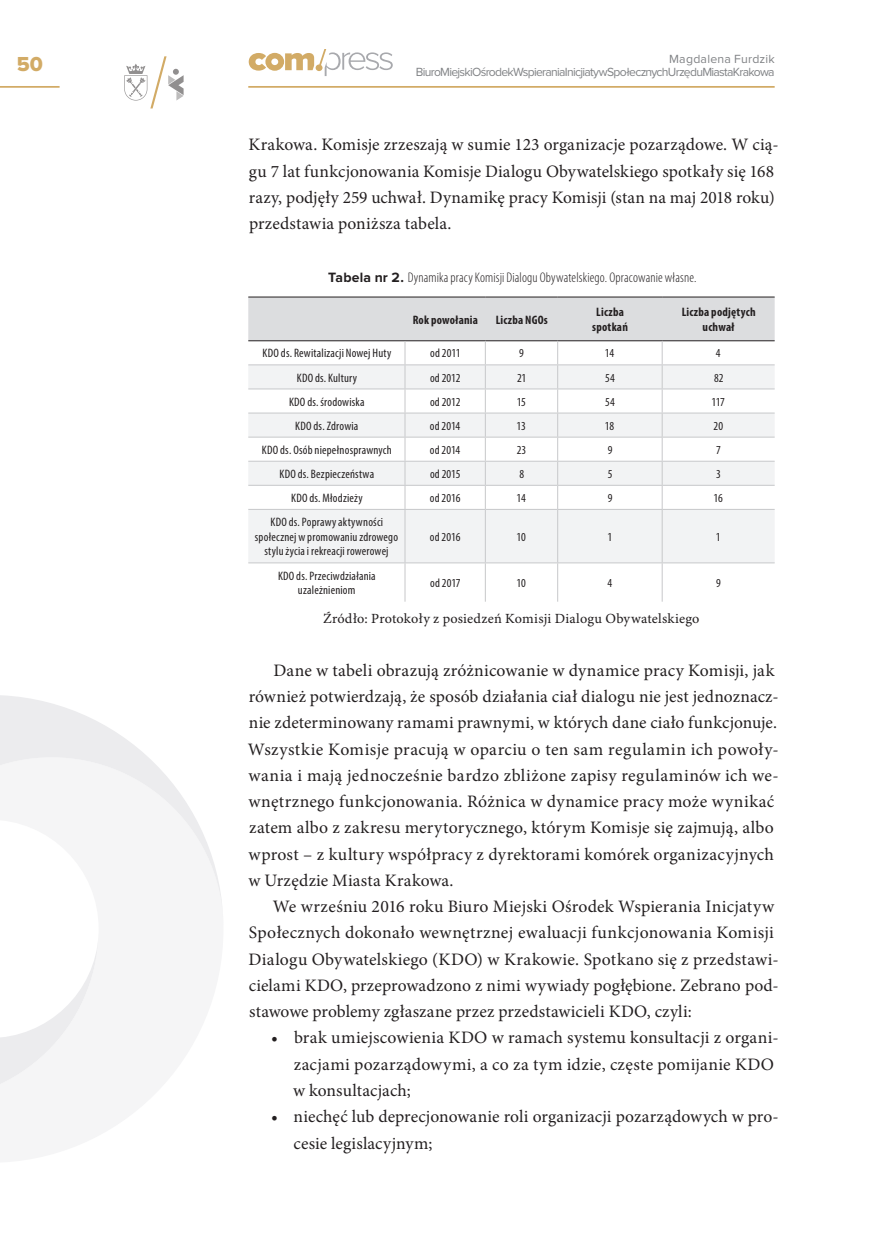
<style>
.page{position:relative;width:874px;height:1241px;background:#fff}
.page>*{position:absolute;margin:0;border:0;box-sizing:border-box;transform-origin:0 0}
.t1{font:21px "Proxima Nova Extrabld";color:#d2ab66}
.bodytext{font:17.5px/26.2px "Minion Pro";letter-spacing:.01em;color:#231f20}
.TABLE_CAPTION{font:300 condensed 14px "Myriad Pro";letter-spacing:.01em;color:#231f20}
.SOURCE_caption{font:14px "Minion Pro Capt";letter-spacing:.015em;color:#231f20}
.tableBODY{font:condensed 12.25px/14.7px "Myriad Pro";letter-spacing:.015em;color:#231f20;text-align:center}
.t2{font:12.25px/12.2px "Proxima Nova";letter-spacing:-.055em;color:#808285;text-align:right}
.tableHEADER{font:700 condensed 12.25px/14.7px "Myriad Pro";letter-spacing:.02em;color:#231f20;text-align:center}
.s1{font-family:"Proxima Nova";font-weight:700;font-stretch:normal}
</style>
<div class="page">
<svg style="left:0;top:695px;width:223px;height:390px;fill:#f5f5f6"></svg>
<div style="left:249px;top:510px;width:525px;height:52px;background:#f2f3f4"></div>
<hr style="left:248px;top:296px;width:157px;height:1px;background:#231f20">
<hr style="left:405px;top:296px;width:80px;height:1px;background:#231f20">
<hr style="left:485px;top:296px;width:72px;height:1px;background:#231f20">
<hr style="left:557px;top:296px;width:104px;height:1px;background:#231f20">
<hr style="left:661px;top:296px;width:113px;height:1px;background:#231f20">
<svg style="left:248px;top:297px;width:526px;height:212px"></svg>
<hr style="left:248px;top:509px;width:157px;height:1px;background:#c7c8ca">
<hr style="left:405px;top:509px;width:80px;height:1px;background:#c7c8ca">
<hr style="left:404px;top:509px;width:1px;height:53px;background:#c7c8ca">
<hr style="left:485px;top:509px;width:72px;height:1px;background:#c7c8ca">
<hr style="left:484px;top:509px;width:1px;height:53px;background:#c7c8ca">
<hr style="left:557px;top:509px;width:104px;height:1px;background:#c7c8ca">
<hr style="left:557px;top:509px;width:1px;height:53px;background:#c7c8ca">
<hr style="left:661px;top:509px;width:113px;height:1px;background:#c7c8ca">
<hr style="left:661px;top:509px;width:1px;height:53px;background:#c7c8ca">
<hr style="left:248px;top:562px;width:157px;height:1px;background:#c7c8ca">
<hr style="left:405px;top:562px;width:80px;height:1px;background:#c7c8ca">
<hr style="left:404px;top:563px;width:1px;height:38px;background:#c7c8ca">
<hr style="left:485px;top:562px;width:72px;height:1px;background:#c7c8ca">
<hr style="left:484px;top:563px;width:1px;height:38px;background:#c7c8ca">
<hr style="left:557px;top:562px;width:104px;height:1px;background:#c7c8ca">
<hr style="left:557px;top:563px;width:1px;height:38px;background:#c7c8ca">
<hr style="left:661px;top:562px;width:113px;height:1px;background:#c7c8ca">
<hr style="left:661px;top:563px;width:1px;height:38px;background:#c7c8ca">
<svg style="left:124px;top:56px;width:59px;height:52px"></svg>
<hr style="left:0;top:86px;width:60px;height:2px;background:#d2ab66">
<hr style="left:248px;top:86px;width:526px;height:2px;background:#d2ab66">
<svg style="left:248px;top:49px;width:144px;height:27px"></svg>
<p class="t1" style="left:17px;top:54px;width:28px">50</p>
<p class="t2" style="left:415px;top:54px;width:360px">Magdalena Furdzik<br>Biuro MiejskiOśrodek Wspierania Inicjiatyw Społecznych Urzędu Miasta Krakowa</p>
<p class="bodytext" style="left:248px;top:132px;width:531px">Krakowa. Komisje zrzeszają w sumie 123 organizacje pozarządowe. W cią&shy;gu 7 lat funkcjonowania Komisje Dialogu Obywatelskiego spotkały się 168 razy, podjęły 259 uchwał. Dynamikę pracy Komisji (stan na maj 2018 roku) przedstawia poniższa tabela.</p>
<p class="TABLE_CAPTION" style="left:328px;top:269px;width:369px"><span class="s1">Tabela nr 2.</span> Dynamika pracy Komisji Dialogu Obywatelskiego. Opracowanie własne.</p>
<p class="tableHEADER" style="left:412px;top:312px;width:67px">Rok powołania</p>
<p class="tableHEADER" style="left:495px;top:312px;width:54px">Liczba NGOs</p>
<p class="tableHEADER" style="left:596px;top:304px;width:29px">Liczba</p>
<p class="tableHEADER" style="left:592px;top:319px;width:37px">spotkań</p>
<p class="tableHEADER" style="left:681px;top:304px;width:75px">Liczba podjętych uchwał</p>
<p class="tableBODY" style="left:262px;top:346px;width:130px">KDO ds. Rewitalizacji Nowej Huty</p>
<p class="tableBODY" style="left:430px;top:346px;width:32px">od 2011</p>
<p class="tableBODY" style="left:519px;top:346px;width:6px">9</p>
<p class="tableBODY" style="left:604px;top:346px;width:11px">14</p>
<p class="tableBODY" style="left:715px;top:346px;width:6px">4</p>
<p class="tableBODY" style="left:297px;top:370px;width:62px">KDO ds. Kultury</p>
<p class="tableBODY" style="left:430px;top:370px;width:32px">od 2012</p>
<p class="tableBODY" style="left:516px;top:370px;width:11px">21</p>
<p class="tableBODY" style="left:604px;top:370px;width:11px">54</p>
<p class="tableBODY" style="left:713px;top:370px;width:11px">82</p>
<p class="tableBODY" style="left:289px;top:394px;width:77px">KDO ds. środowiska</p>
<p class="tableBODY" style="left:430px;top:394px;width:32px">od 2012</p>
<p class="tableBODY" style="left:516px;top:394px;width:11px">15</p>
<p class="tableBODY" style="left:604px;top:394px;width:11px">54</p>
<p class="tableBODY" style="left:711px;top:394px;width:15px">117</p>
<p class="tableBODY" style="left:295px;top:418px;width:65px">KDO ds. Zdrowia</p>
<p class="tableBODY" style="left:429px;top:418px;width:32px">od 2014</p>
<p class="tableBODY" style="left:516px;top:418px;width:11px">13</p>
<p class="tableBODY" style="left:604px;top:418px;width:11px">18</p>
<p class="tableBODY" style="left:713px;top:418px;width:11px">20</p>
<p class="tableBODY" style="left:262px;top:442px;width:131px">KDO ds. Osób niepełnosprawnych</p>
<p class="tableBODY" style="left:429px;top:442px;width:32px">od 2014</p>
<p class="tableBODY" style="left:516px;top:442px;width:11px">23</p>
<p class="tableBODY" style="left:607px;top:442px;width:6px">9</p>
<p class="tableBODY" style="left:715px;top:442px;width:6px">7</p>
<p class="tableBODY" style="left:279px;top:466px;width:96px">KDO ds. Bezpieczeństwa</p>
<p class="tableBODY" style="left:430px;top:466px;width:32px">od 2015</p>
<p class="tableBODY" style="left:519px;top:466px;width:6px">8</p>
<p class="tableBODY" style="left:607px;top:466px;width:6px">5</p>
<p class="tableBODY" style="left:715px;top:466px;width:6px">3</p>
<p class="tableBODY" style="left:291px;top:490px;width:73px">KDO ds. Młodzieży</p>
<p class="tableBODY" style="left:429px;top:490px;width:32px">od 2016</p>
<p class="tableBODY" style="left:516px;top:490px;width:11px">14</p>
<p class="tableBODY" style="left:607px;top:490px;width:6px">9</p>
<p class="tableBODY" style="left:713px;top:490px;width:11px">16</p>
<p class="tableBODY" style="left:255px;top:514px;width:145px">KDO ds. Poprawy aktywności społecznej w promowaniu zdrowego stylu życia i rekreacji rowerowej</p>
<p class="tableBODY" style="left:429px;top:529px;width:32px">od 2016</p>
<p class="tableBODY" style="left:516px;top:529px;width:11px">10</p>
<p class="tableBODY" style="left:607px;top:529px;width:6px">1</p>
<p class="tableBODY" style="left:715px;top:529px;width:6px">1</p>
<p class="tableBODY" style="left:278px;top:568px;width:99px">KDO ds. Przeciwdziałania uzależnieniom</p>
<p class="tableBODY" style="left:430px;top:575px;width:32px">od 2017</p>
<p class="tableBODY" style="left:516px;top:575px;width:11px">10</p>
<p class="tableBODY" style="left:607px;top:575px;width:6px">4</p>
<p class="tableBODY" style="left:715px;top:575px;width:6px">9</p>
<p class="SOURCE_caption" style="left:323px;top:610px;width:377px">Źródło: Protokoły z posiedzeń Komisji Dialogu Obywatelskiego</p>
<p class="bodytext" style="left:248px;top:657px;width:532px;text-indent:26px">Dane w tabeli obrazują zróżnicowanie w dynamice pracy Komisji, jak również potwierdzają, że sposób działania ciał dialogu nie jest jednoznacz&shy;nie zdeterminowany ramami prawnymi, w których dane ciało funkcjonuje.<br>Wszystkie Komisje pracują w oparciu o ten sam regulamin ich powoły&shy;wania i mają jednocześnie bardzo zbliżone zapisy regulaminów ich we&shy;wnętrznego funkcjonowania. Różnica w dynamice pracy może wynikać zatem albo z zakresu merytorycznego, którym Komisje się zajmują, albo wprost – z kultury współpracy z dyrektorami komórek organizacyjnych w Urzędzie Miasta Krakowa.</p>
<p class="bodytext" style="left:248px;top:893px;width:531px;text-indent:24px">We wrześniu 2016 roku Biuro Miejski Ośrodek Wspierania Inicjatyw Społecznych dokonało wewnętrznej ewaluacji funkcjonowania Komisji Dialogu Obywatelskiego (KDO) w Krakowie. Spotkano się z przedstawi&shy;cielami KDO, przeprowadzono z nimi wywiady pogłębione. Zebrano pod&shy;stawowe problemy zgłaszane przez przedstawicieli KDO, czyli:</p>
<p class="bodytext" style="left:293px;top:1024px;width:487px;text-indent:-22px">• brak umiejscowienia KDO w ramach systemu konsultacji z organi&shy;zacjami pozarządowymi, a co za tym idzie, częste pomijanie KDO w konsultacjach;</p>
<p class="bodytext" style="left:293px;top:1103px;width:486px;text-indent:-22px">• niechęć lub deprecjonowanie roli organizacji pozarządowych w pro&shy;cesie legislacyjnym;</p>
</div>
